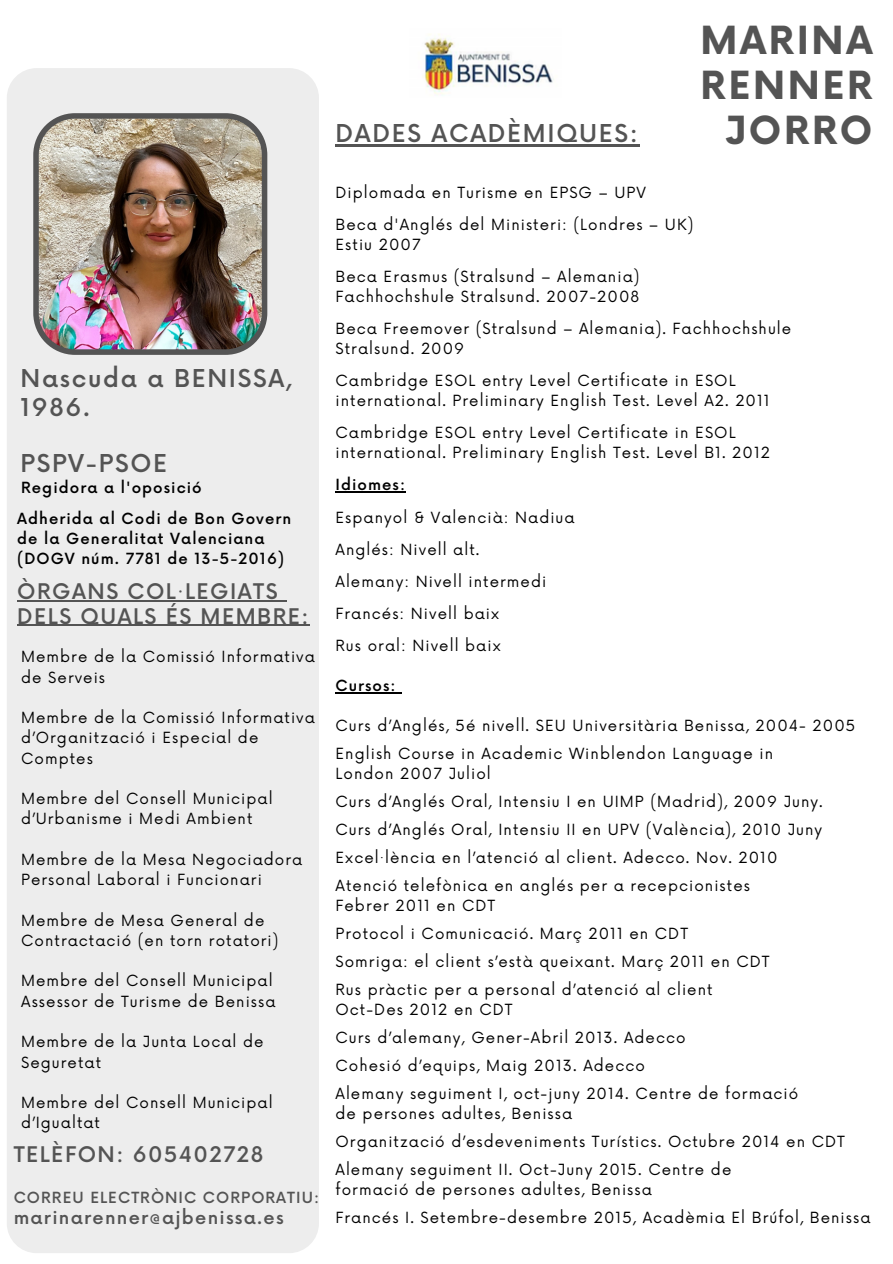
<style>
.page{position:relative;width:893px;height:1264px;background:#fff}
.page>*{position:absolute;margin:0;border:0;box-sizing:border-box;transform-origin:0 0}
.t1{font:700 37.8px/45px "Now";letter-spacing:.07em;color:#545454;text-align:right}
.t2{font:500 24px/28.2px "Now";letter-spacing:.07em;color:#545454}
.t3{font:500 21px/24.8px "Now";letter-spacing:.07em;color:#545454}
.t4{font:500 18px "Now";letter-spacing:.07em;color:#545454}
.t5{font:15px/20.2px "Now";letter-spacing:.07em;color:#000}
.t6{font:500 15px/20.2px "Now";letter-spacing:.07em;color:#000}
.t7{font:500 15px "Now";letter-spacing:.07em;color:#545454}
</style>
<div class="page">
<div style="left:7px;top:68px;width:312px;height:1185px;background:#ededed;border-radius:30px"></div>
<img style="left:423px;top:34px;width:131px;height:61px">
<hr style="left:335px;top:144px;width:304px;height:3px;background:#545454">
<hr style="left:335px;top:491px;width:71px;height:2px;background:#000">
<hr style="left:335px;top:692px;width:61px;height:1px;background:#000">
<hr style="left:17px;top:600px;width:262px;height:1px;background:#545454">
<hr style="left:17px;top:624px;width:293px;height:2px;background:#545454">
<img style="left:33px;top:113px;width:234px;height:242px">
<p class="t2" style="left:21px;top:366px;width:273px">Nascuda a BENISSA,<br>1986.</p>
<p class="t2" style="left:21px;top:450px;width:148px">PSPV-PSOE</p>
<p class="t6" style="left:21px;top:478px;width:182px">Regidora a l'oposició</p>
<p class="t6" style="left:17px;top:509px;width:275px">Adherida al Codi de Bon Govern de la Generalitat Valenciana</p>
<p class="t6" style="left:17px;top:549px;width:268px">(DOGV núm. 7781 de 13-5-2016)</p>
<p class="t3" style="left:17px;top:580px;width:293px">ÒRGANS COL·LEGIATS<br>DELS QUALS ÉS MEMBRE:</p>
<p class="t5" style="left:21px;top:647px;width:295px">Membre de la Comissió Informativa de Serveis</p>
<p class="t5" style="left:21px;top:708px;width:295px">Membre de la Comissió Informativa d’Organització i Especial de<br>Comptes</p>
<p class="t5" style="left:21px;top:789px;width:253px">Membre del Consell Municipal d’Urbanisme i Medi Ambient</p>
<h3 class="t5" style="left:21px;top:850px;width:282px">Membre de la Mesa Negociadora<br>Personal Laboral i Funcionari</h3>
<h2 class="t5" style="left:21px;top:910px;width:259px">Membre de Mesa General de<br>Contractació (en torn rotatori)</h2>
<h5 class="t5" style="left:21px;top:971px;width:256px">Membre del Consell Municipal<br>Assessor de Turisme de Benissa</h5>
<h4 class="t5" style="left:21px;top:1032px;width:244px">Membre de la Junta Local de<br>Seguretat</h4>
<p class="t5" style="left:21px;top:1093px;width:253px">Membre del Consell Municipal d’Igualtat</p>
<p class="t3" style="left:14px;top:1143px;width:251px">TELÈFON: 605402728</p>
<p class="t7" style="left:14px;top:1189px;width:307px">CORREU ELECTRÒNIC CORPORATIU:</p>
<p class="t4" style="left:14px;top:1207px;width:271px">marinarenner@ajbenissa.es</p>
<h1 class="t2" style="left:335px;top:121px;width:304px">DADES ACADÈMIQUES:</h1>
<p class="t1" style="left:700px;top:21px;width:173px">MARINA<br>RENNER<br>JORRO</p>
<h5 class="t5" style="left:335px;top:183px;width:312px">Diplomada en Turisme en EPSG – UPV</h5>
<h5 class="t5" style="left:335px;top:215px;width:359px">Beca d'Anglés del Ministeri: (Londres – UK)</h5>
<h2 class="t5" style="left:335px;top:235px;width:87px">Estiu 2007</h2>
<p class="t5" style="left:335px;top:267px;width:305px">Beca Erasmus (Stralsund – Alemania)</p>
<p class="t5" style="left:335px;top:287px;width:305px">Fachhochshule Stralsund. 2007-2008</p>
<p class="t5" style="left:335px;top:319px;width:457px">Beca Freemover (Stralsund – Alemania). Fachhochshule</p>
<p class="t5" style="left:335px;top:339px;width:130px">Stralsund. 2009</p>
<p class="t5" style="left:335px;top:371px;width:401px">Cambridge ESOL entry Level Certificate in ESOL</p>
<p class="t5" style="left:335px;top:391px;width:435px">international. Preliminary English Test. Level A2. 2011</p>
<p class="t5" style="left:335px;top:423px;width:401px">Cambridge ESOL entry Level Certificate in ESOL</p>
<p class="t5" style="left:335px;top:443px;width:436px">international. Preliminary English Test. Level B1. 2012</p>
<p class="t6" style="left:335px;top:475px;width:71px">Idiomes:</p>
<p class="t5" style="left:335px;top:508px;width:240px">Espanyol &amp; Valencià: Nadiua</p>
<p class="t5" style="left:335px;top:540px;width:145px">Anglés: Nivell alt.</p>
<p class="t5" style="left:335px;top:572px;width:212px">Alemany: Nivell intermedi</p>
<p class="t5" style="left:335px;top:604px;width:165px">Francés: Nivell baix</p>
<p class="t5" style="left:335px;top:636px;width:167px">Rus oral: Nivell baix</p>
<p class="t6" style="left:335px;top:676px;width:62px">Cursos:</p>
<p class="t5" style="left:335px;top:716px;width:521px">Curs d’Anglés, 5é nivell. SEU Universitària Benissa, 2004- 2005</p>
<p class="t5" style="left:335px;top:744px;width:439px">English Course in Academic Winblendon Language in</p>
<p class="t5" style="left:335px;top:764px;width:157px">London 2007 Juliol</p>
<p class="t5" style="left:335px;top:792px;width:489px">Curs d’Anglés Oral, Intensiu I en UIMP (Madrid), 2009 Juny.</p>
<p class="t5" style="left:335px;top:820px;width:488px">Curs d’Anglés Oral, Intensiu II en UPV (València), 2010 Juny</p>
<p class="t5" style="left:335px;top:848px;width:443px">Excel·lència en l’atenció al client. Adecco. Nov. 2010</p>
<p class="t5" style="left:335px;top:876px;width:416px">Atenció telefònica en anglés per a recepcionistes</p>
<p class="t5" style="left:335px;top:896px;width:161px">Febrer 2011 en CDT</p>
<p class="t5" style="left:335px;top:924px;width:354px">Protocol i Comunicació. Març 2011 en CDT</p>
<p class="t5" style="left:335px;top:952px;width:435px">Somriga: el client s’està queixant. Març 2011 en CDT</p>
<p class="t5" style="left:335px;top:980px;width:378px">Rus pràctic per a personal d’atenció al client</p>
<p class="t5" style="left:335px;top:1000px;width:179px">Oct-Des 2012 en CDT</p>
<p class="t5" style="left:335px;top:1028px;width:351px">Curs d’alemany, Gener-Abril 2013. Adecco</p>
<p class="t5" style="left:335px;top:1056px;width:311px">Cohesió d’equips, Maig 2013. Adecco</p>
<p class="t5" style="left:335px;top:1084px;width:464px">Alemany seguiment I, oct-juny 2014. Centre de formació</p>
<p class="t5" style="left:335px;top:1104px;width:238px">de persones adultes, Benissa</p>
<p class="t5" style="left:335px;top:1132px;width:511px">Organització d’esdeveniments Turístics. Octubre 2014 en CDT</p>
<p class="t5" style="left:335px;top:1160px;width:397px">Alemany seguiment II. Oct-Juny 2015. Centre de</p>
<p class="t5" style="left:335px;top:1180px;width:318px">formació de persones adultes, Benissa</p>
<p class="t5" style="left:335px;top:1208px;width:536px">Francés I. Setembre-desembre 2015, Acadèmia El Brúfol, Benissa</p>
</div>
